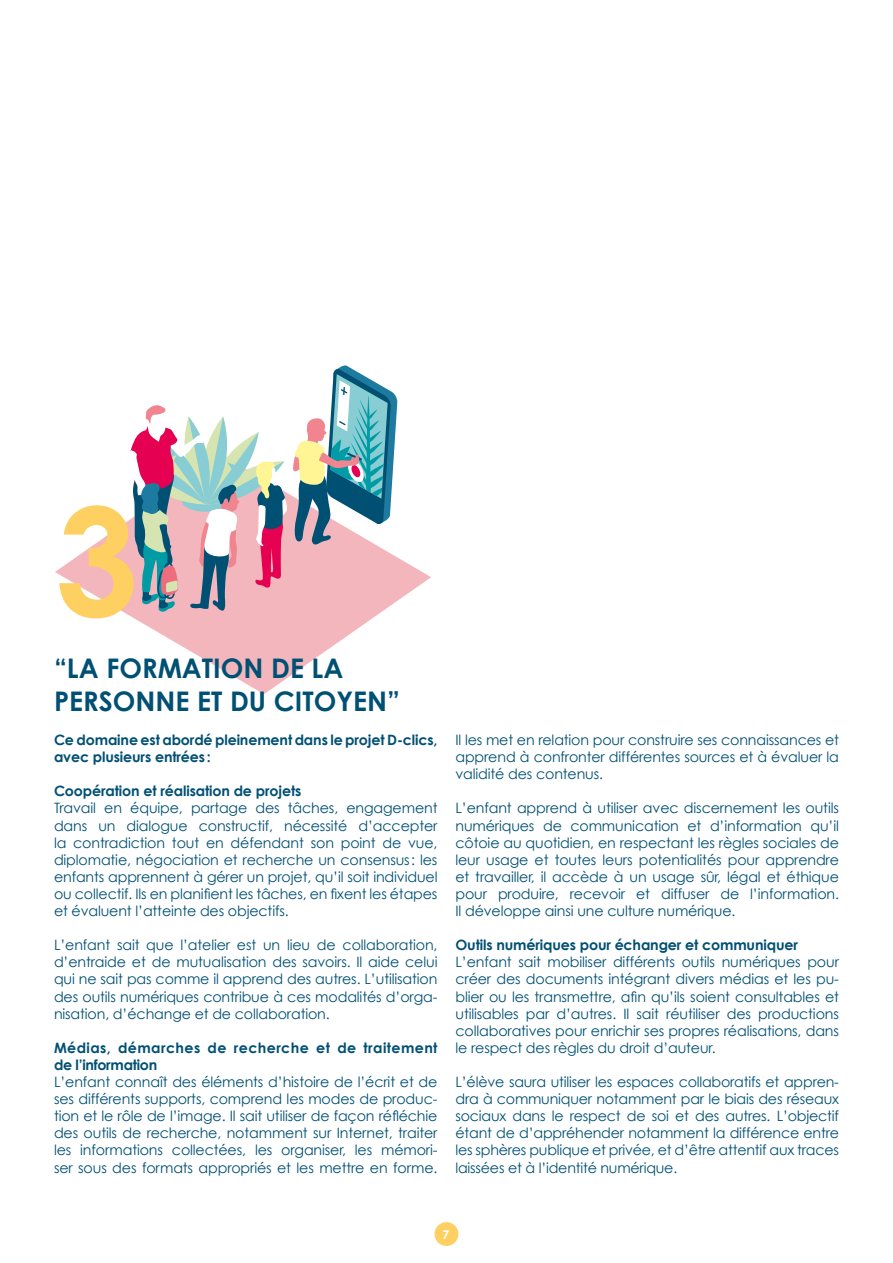
<style>
.page{position:relative;width:893px;height:1263px;background:#fff}
.page>*{position:absolute;margin:0;border:0;box-sizing:border-box;transform-origin:0 0}
.t1{font:700 150px "Century Gothic";color:#fed061}
.t2{font:700 27px/32.4px "Century Gothic";color:#005074}
.t3{font:14.25px/17.1px "Century Gothic";letter-spacing:-.01em;color:#005074;text-align:justify}
.t4{font:700 14.25px/17.1px "Century Gothic";letter-spacing:-.01em;color:#005074}
.t5{font:700 14.25px/17.1px "Century Gothic";letter-spacing:.03em;color:#005074}
.t6{font:700 12px "Century Gothic";color:#fff}
</style>
<div class="page">
<div style="left:435px;top:1222px;width:23px;height:24px;background:#fed061;border-radius:50%"></div>
<svg style="left:55px;top:493px;width:376px;height:201px"></svg>
<svg style="left:293px;top:365px;width:104px;height:180px"></svg>
<svg style="left:126px;top:405px;width:161px;height:207px"></svg>
<h1 class="t1" style="left:55px;top:467px;width:85px">3</h1>
<h2 class="t2" style="left:54px;top:652px;width:348px">“LA FORMATION DE LA<br>PERSONNE ET DU CITOYEN”</h2>
<p class="t4" style="left:54px;top:731px;width:385px">Ce domaine est abordé pleinement dans le projet D-clics, avec plusieurs entrées:</p>
<p class="t4" style="left:54px;top:782px;width:249px">Coopération et réalisation de projets</p>
<p class="t3" style="left:54px;top:799px;width:385px">Travail en équipe, partage des tâches, engagement dans un dialogue constructif, nécessité d’accepter la contradiction tout en défendant son point de vue, diplomatie, négociation et recherche un consensus: les enfants apprennent à gérer un projet, qu’il soit individuel ou collectif. Ils en planifient les tâches, en fixent les étapes et évaluent l’atteinte des objectifs.</p>
<p class="t3" style="left:54px;top:936px;width:385px">L’enfant sait que l’atelier est un lieu de collaboration, d’entraide et de mutualisation des savoirs. Il aide celui qui ne sait pas comme il apprend des autres. L’utilisation des outils numériques contribue à ces modalités d’orga&shy;nisation, d’échange et de collaboration.</p>
<p class="t5" style="left:54px;top:1039px;width:385px">Médias, démarches de recherche et de traitement de l’information</p>
<p class="t3" style="left:54px;top:1073px;width:385px">L’enfant connaît des éléments d’histoire de l’écrit et de ses différents supports, comprend les modes de produc&shy;tion et le rôle de l’image. Il sait utiliser de façon réfléchie des outils de recherche, notamment sur Internet, traiter les informations collectées, les organiser, les mémori&shy;ser sous des formats appropriés et les mettre en forme.</p>
<p class="t3" style="left:455px;top:731px;width:385px">Il les met en relation pour construire ses connaissances et apprend à confronter différentes sources et à évaluer la validité des contenus.</p>
<p class="t3" style="left:455px;top:799px;width:385px">L’enfant apprend à utiliser avec discernement les outils numériques de communication et d’information qu’il côtoie au quotidien, en respectant les règles sociales de leur usage et toutes leurs potentialités pour apprendre et travailler, il accède à un usage sûr, légal et éthique pour produire, recevoir et diffuser de l’information.<br>Il développe ainsi une culture numérique.</p>
<p class="t4" style="left:455px;top:936px;width:344px">Outils numériques pour échanger et communiquer</p>
<p class="t3" style="left:455px;top:953px;width:385px">L’enfant sait mobiliser différents outils numériques pour créer des documents intégrant divers médias et les pu&shy;blier ou les transmettre, afin qu’ils soient consultables et utilisables par d’autres. Il sait réutiliser des productions collaboratives pour enrichir ses propres réalisations, dans le respect des règles du droit d’auteur.</p>
<p class="t3" style="left:455px;top:1073px;width:385px">L’élève saura utiliser les espaces collaboratifs et appren&shy;dra à communiquer notamment par le biais des réseaux sociaux dans le respect de soi et des autres. L’objectif étant de d’appréhender notamment la différence entre les sphères publique et privée, et d’être attentif aux traces laissées et à l’identité numérique.</p>
<p class="t6" style="left:442px;top:1227px;width:8px">7</p>
</div>
